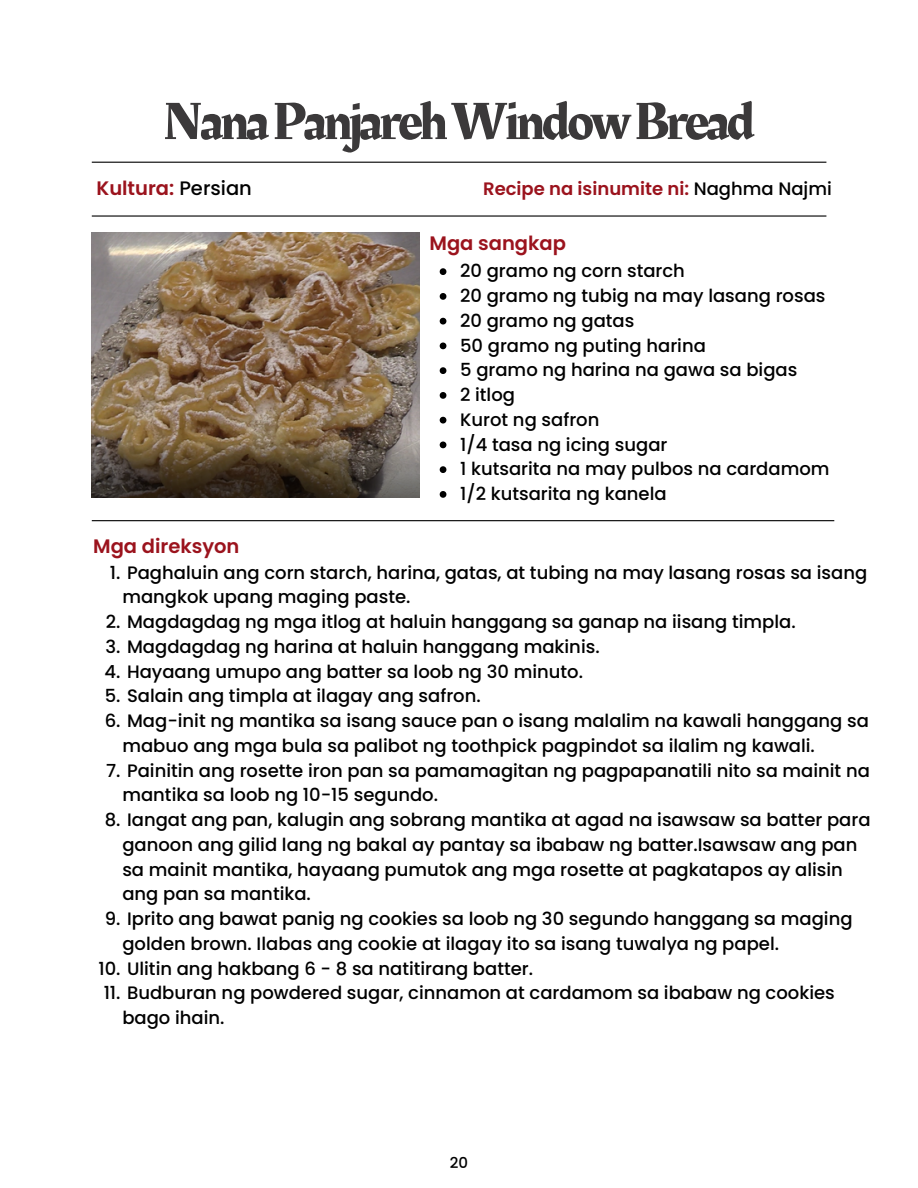
<style>
.page{position:relative;width:918px;height:1188px;background:#fff}
.page>*{position:absolute;margin:0;border:0;box-sizing:border-box;transform-origin:0 0}
.t1{font:54px "Rakkas";letter-spacing:-.05em;color:#3b393a}
.t2{font:600 19.5px "Poppins";color:#9b131d}
.t3{font:500 18px/24.8px "Poppins";color:#000}
.t4{font:600 18px "Poppins";color:#9b131d}
.t5{font:500 15px "Poppins";color:#000}
.s1{font-weight:500;color:#000}
</style>
<div class="page">
<hr style="left:92px;top:162px;width:734px;height:1px;background:#000">
<hr style="left:92px;top:215px;width:734px;height:2px;background:#000">
<hr style="left:92px;top:520px;width:742px;height:1px;background:#000">
<svg style="left:440px;top:268px;width:6px;height:7px"></svg>
<svg style="left:440px;top:293px;width:6px;height:7px"></svg>
<svg style="left:440px;top:318px;width:6px;height:7px"></svg>
<svg style="left:440px;top:343px;width:6px;height:6px"></svg>
<svg style="left:440px;top:367px;width:6px;height:7px"></svg>
<svg style="left:440px;top:392px;width:6px;height:7px"></svg>
<svg style="left:440px;top:417px;width:6px;height:7px"></svg>
<svg style="left:440px;top:442px;width:6px;height:6px"></svg>
<svg style="left:440px;top:466px;width:6px;height:7px"></svg>
<svg style="left:440px;top:491px;width:6px;height:7px"></svg>
<img style="left:92px;top:232px;width:327px;height:266px">
<h1 class="t1" style="left:163px;top:83px;width:593px">NanaPanjarehWindowBread</h1>
<p class="t2" style="left:96px;top:174px;width:157px">Kultura: <span class="s1">Persian</span></p>
<p class="t4" style="left:483px;top:176px;width:350px">Recipe na isinumite ni: <span class="s1">Naghma Najmi</span></p>
<p class="t2" style="left:430px;top:229px;width:138px">Mga sangkap</p>
<p class="t3" style="left:460px;top:259px;width:371px">20 gramo ng corn starch<br>20 gramo ng tubig na may lasang rosas<br>20 gramo ng gatas<br>50 gramo ng puting harina<br>5 gramo ng harina na gawa sa bigas<br>2 itlog<br>Kurot ng safron<br>1/4 tasa ng icing sugar<br>1 kutsarita na may pulbos na cardamom<br>1/2 kutsarita ng kanela</p>
<p class="t2" style="left:93px;top:533px;width:148px">Mga direksyon</p>
<p class="t3" style="left:122px;top:560px;width:746px;text-indent:-12px">1. Paghaluin ang corn starch, harina, gatas, at tubing na may lasang rosas sa isang mangkok upang maging paste.</p>
<p class="t3" style="left:106px;top:609px;width:691px">2. Magdagdag ng mga itlog at haluin hanggang sa ganap na iisang timpla.</p>
<p class="t3" style="left:106px;top:634px;width:496px">3. Magdagdag ng harina at haluin hanggang makinis.</p>
<p class="t3" style="left:105px;top:659px;width:480px">4. Hayaang umupo ang batter sa loob ng 30 minuto.</p>
<p class="t3" style="left:105px;top:684px;width:378px">5. Salain ang timpla at ilagay ang safron.</p>
<p class="t3" style="left:122px;top:708px;width:748px;text-indent:-18px">6. Mag-init ng mantika sa isang sauce pan o isang malalim na kawali hanggang sa mabuo ang mga bula sa palibot ng toothpick pagpindot sa ilalim ng kawali.</p>
<p class="t3" style="left:122px;top:758px;width:749px;text-indent:-16px">7. Painitin ang rosette iron pan sa pamamagitan ng pagpapanatili nito sa mainit na mantika sa loob ng 10-15 segundo.</p>
<p class="t3" style="left:122px;top:807px;width:750px;text-indent:-18px">8. Iangat ang pan, kalugin ang sobrang mantika at agad na isawsaw sa batter para ganoon ang gilid lang ng bakal ay pantay sa ibabaw ng batter.Isawsaw ang pan sa mainit mantika, hayaang pumutok ang mga rosette at pagkatapos ay alisin ang pan sa mantika.</p>
<p class="t3" style="left:122px;top:906px;width:732px;text-indent:-18px">9. Iprito ang bawat panig ng cookies sa loob ng 30 segundo hanggang sa maging golden brown. Ilabas ang cookie at ilagay ito sa isang tuwalya ng papel.</p>
<p class="t3" style="left:98px;top:956px;width:436px">10. Ulitin ang hakbang 6 - 8 sa natitirang batter.</p>
<p class="t3" style="left:122px;top:981px;width:714px;text-indent:-19px">11. Budburan ng powdered sugar, cinnamon at cardamom sa ibabaw ng cookies bago ihain.</p>
<p class="t5" style="left:450px;top:1152px;width:20px">20</p>
</div>
